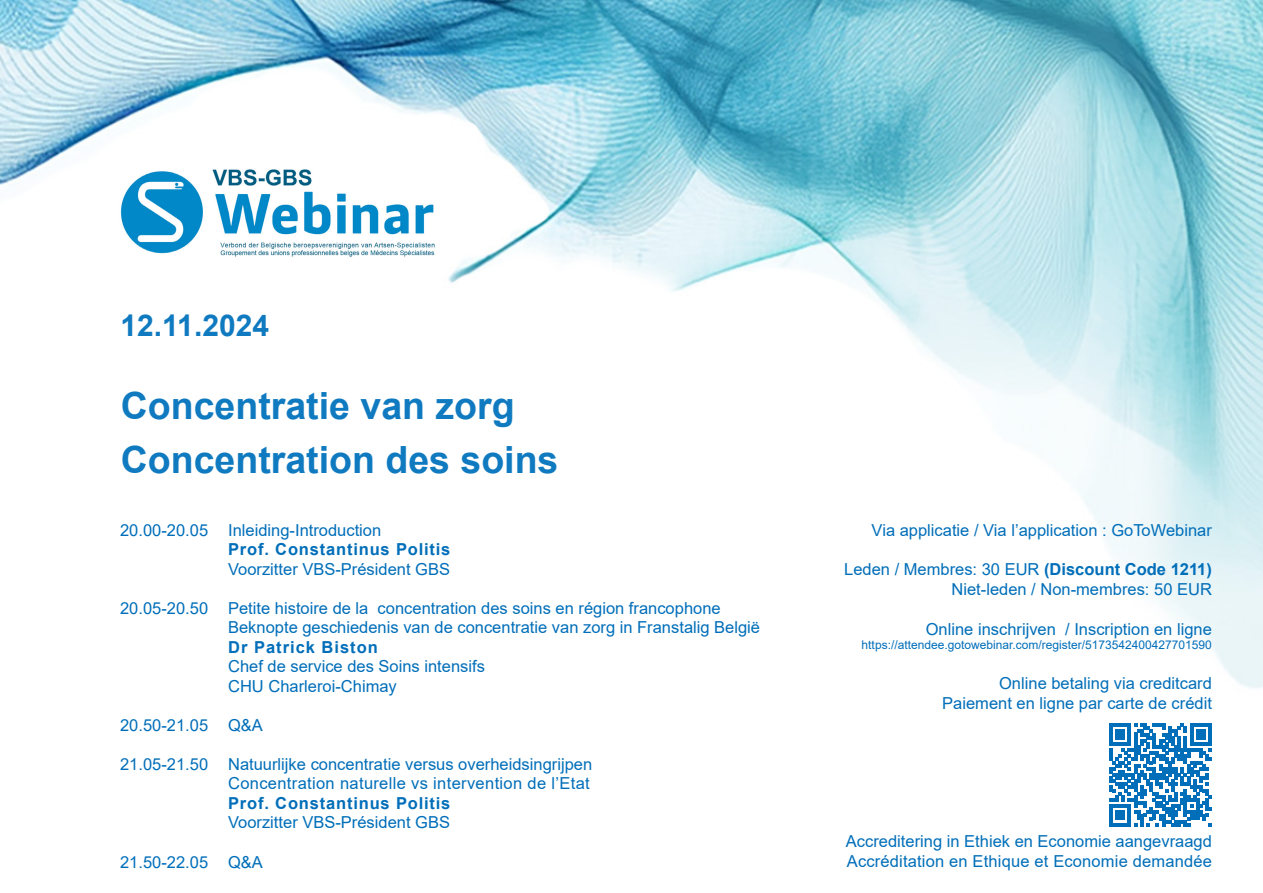
<style>
.page{position:relative;width:1263px;height:893px;background:#fff}
.page>*{position:absolute;margin:0;border:0;box-sizing:border-box;transform-origin:0 0}
.t1{font:700 37.5px "Arial";color:#107ac0}
.t2{font:700 30px "Arial";color:#107ac0}
.t3{font:16.5px "Arial";color:#006eb9}
.t4{font:700 16.5px "Arial";letter-spacing:.05em;color:#006eb9}
.t5{font:16.5px "Arial";letter-spacing:.02em;color:#006eb9}
.t6{font:12px "Arial";color:#006eb9}
.s1{font-weight:700}
</style>
<div class="page">
<img style="left:0;top:0;width:1263px;height:827px">
<img style="left:113px;top:160px;width:335px;height:101px">
<svg style="left:1109px;top:724px;width:103px;height:102px"></svg>
<p class="t2" style="left:121px;top:304px;width:150px">12.11.2024</p>
<p class="t1" style="left:121px;top:379px;width:395px">Concentratie van zorg</p>
<p class="t1" style="left:121px;top:433px;width:439px">Concentration des soins</p>
<p class="t3" style="left:120px;top:519px;width:263px">20.00-20.05 Inleiding-Introduction</p>
<p class="t4" style="left:228px;top:538px;width:224px">Prof. Constantinus Politis</p>
<p class="t3" style="left:228px;top:558px;width:223px">Voorzitter VBS-Président GBS</p>
<p class="t3" style="left:120px;top:597px;width:602px">20.05-20.50 Petite histoire de la concentration des soins en région francophone</p>
<p class="t3" style="left:228px;top:616px;width:533px">Beknopte geschiedenis van de concentratie van zorg in Franstalig België</p>
<p class="t4" style="left:228px;top:635px;width:151px">Dr Patrick Biston</p>
<p class="t3" style="left:228px;top:655px;width:258px">Chef de service des Soins intensifs</p>
<p class="t3" style="left:228px;top:675px;width:170px">CHU Charleroi-Chimay</p>
<p class="t3" style="left:120px;top:714px;width:144px">20.50-21.05 Q&amp;A</p>
<p class="t3" style="left:120px;top:753px;width:474px">21.05-21.50 Natuurlijke concentratie versus overheidsingrijpen</p>
<p class="t5" style="left:228px;top:772px;width:363px">Concentration naturelle vs intervention de l’Etat</p>
<p class="t4" style="left:228px;top:791px;width:224px">Prof. Constantinus Politis</p>
<p class="t3" style="left:228px;top:811px;width:223px">Voorzitter VBS-Président GBS</p>
<p class="t3" style="left:120px;top:850px;width:144px">21.50-22.05 Q&amp;A</p>
<p class="t3" style="left:872px;top:519px;width:342px">Via applicatie / Via l’application : GoToWebinar</p>
<p class="t3" style="left:844px;top:558px;width:369px">Leden / Membres: 30 EUR <span class="s1">(Discount Code 1211)</span></p>
<p class="t3" style="left:951px;top:578px;width:262px">Niet-leden / Non-membres: 50 EUR</p>
<p class="t3" style="left:926px;top:618px;width:288px">Online inschrijven / Inscription en ligne</p>
<p class="t6" style="left:862px;top:637px;width:352px">https://attendee.gotowebinar.com/register/5173542400427701590</p>
<p class="t3" style="left:999px;top:672px;width:214px">Online betaling via creditcard</p>
<p class="t3" style="left:942px;top:691px;width:271px">Paiement en ligne par carte de crédit</p>
<p class="t3" style="left:846px;top:830px;width:367px">Accreditering in Ethiek en Economie aangevraagd</p>
<p class="t3" style="left:847px;top:850px;width:366px">Accréditation en Ethique et Economie demandée</p>
</div>
